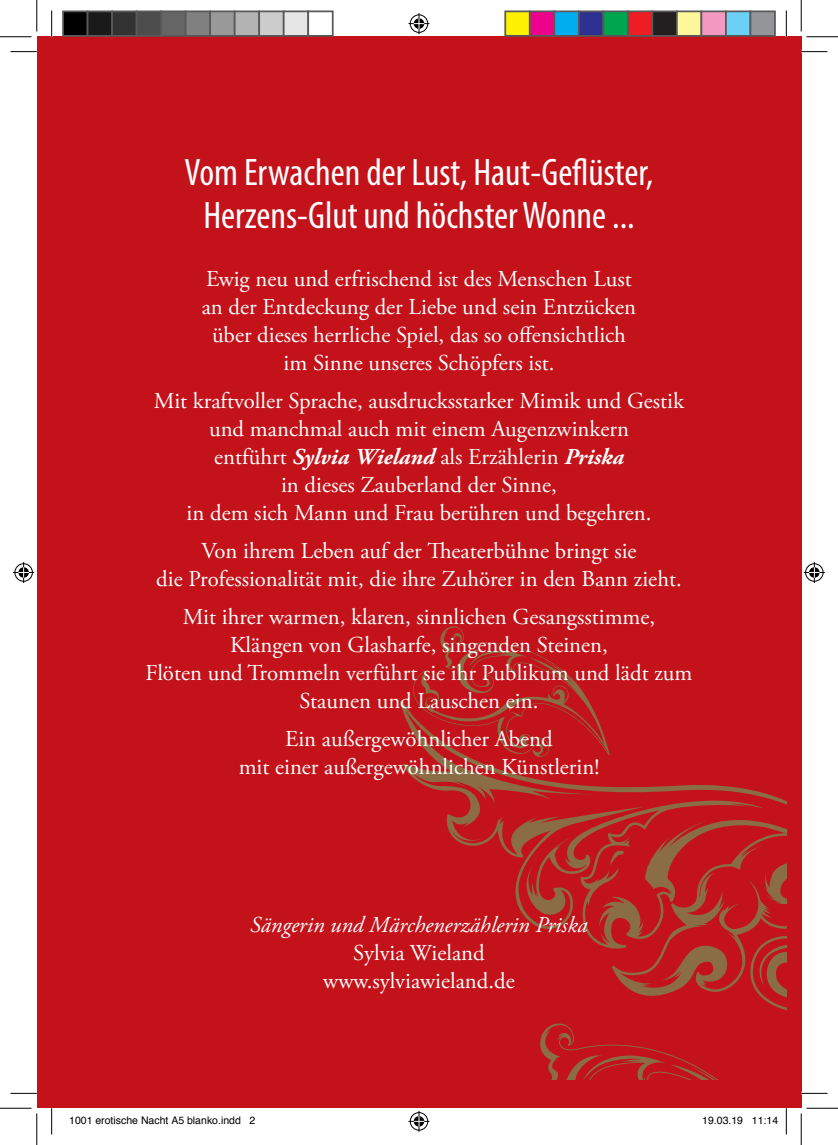
<style>
.page{position:relative;width:838px;height:1145px;background:#fff}
.page>*{position:absolute;margin:0;border:0;box-sizing:border-box;transform-origin:0 0}
.t1{font:condensed 38.5px/43.8px "Myriad Pro";color:#fff;text-align:center}
.t2{font:22.75px/28px "Adobe Garamond Pro";color:#fff;text-align:center}
.t3{font:italic 22.75px "Adobe Garamond Pro";color:#fff}
.t4{font:10.5px "Helvetica";color:#000}
.s1{font-weight:700;font-style:italic}
</style>
<div class="page">
<div style="left:37px;top:37px;width:764px;height:1071px;background:#c4121a"></div>
<svg style="left:400px;top:626px;width:386px;height:454px"></svg>
<svg style="left:609px;top:850px;width:16px;height:16px"></svg>
<svg style="left:10px;top:51px;width:27px;height:1px"></svg>
<svg style="left:801px;top:51px;width:26px;height:1px"></svg>
<svg style="left:10px;top:1093px;width:27px;height:1px"></svg>
<svg style="left:801px;top:1093px;width:26px;height:1px"></svg>
<svg style="left:51px;top:10px;width:1px;height:27px"></svg>
<svg style="left:51px;top:1108px;width:1px;height:26px"></svg>
<svg style="left:786px;top:10px;width:1px;height:27px"></svg>
<svg style="left:786px;top:1108px;width:1px;height:26px"></svg>
<hr style="left:0;top:36px;width:32px;height:1px;background:#000">
<hr style="left:806px;top:36px;width:31px;height:1px;background:#000">
<hr style="left:0;top:1108px;width:32px;height:1px;background:#000">
<hr style="left:806px;top:1108px;width:31px;height:1px;background:#000">
<hr style="left:36px;top:0;width:1px;height:31px;background:#000">
<hr style="left:36px;top:1113px;width:1px;height:32px;background:#000">
<hr style="left:800px;top:0;width:1px;height:31px;background:#000">
<hr style="left:800px;top:1113px;width:1px;height:32px;background:#000">
<svg style="left:408px;top:13px;width:21px;height:21px"></svg>
<svg style="left:408px;top:1111px;width:21px;height:21px"></svg>
<svg style="left:13px;top:562px;width:21px;height:21px"></svg>
<svg style="left:803px;top:562px;width:21px;height:21px"></svg>
<div style="left:63px;top:11px;width:25px;height:25px;background:#000"></div>
<div style="left:62px;top:10px;width:26px;height:27px;border:2px solid #595959"></div>
<div style="left:88px;top:11px;width:24px;height:25px;background:#1a1a1a"></div>
<div style="left:87px;top:10px;width:26px;height:27px;border:2px solid #595959"></div>
<div style="left:112px;top:11px;width:25px;height:25px;background:#333"></div>
<div style="left:111px;top:10px;width:26px;height:27px;border:2px solid #595959"></div>
<div style="left:137px;top:11px;width:24px;height:25px;background:#4d4d4d"></div>
<div style="left:136px;top:10px;width:26px;height:27px;border:2px solid #595959"></div>
<div style="left:161px;top:11px;width:25px;height:25px;background:#666"></div>
<div style="left:160px;top:10px;width:26px;height:27px;border:2px solid #595959"></div>
<div style="left:186px;top:11px;width:24px;height:25px;background:#808080"></div>
<div style="left:185px;top:10px;width:26px;height:27px;border:2px solid #595959"></div>
<div style="left:210px;top:11px;width:25px;height:25px;background:#999"></div>
<div style="left:209px;top:10px;width:26px;height:27px;border:2px solid #595959"></div>
<div style="left:235px;top:11px;width:24px;height:25px;background:#b3b3b3"></div>
<div style="left:234px;top:10px;width:26px;height:27px;border:2px solid #595959"></div>
<div style="left:259px;top:11px;width:25px;height:25px;background:#ccc"></div>
<div style="left:258px;top:10px;width:26px;height:27px;border:2px solid #595959"></div>
<div style="left:284px;top:11px;width:24px;height:25px;background:#e6e6e6"></div>
<div style="left:283px;top:10px;width:26px;height:27px;border:2px solid #595959"></div>
<div style="left:307px;top:10px;width:26px;height:27px;border:2px solid #595959"></div>
<div style="left:505px;top:11px;width:24px;height:25px;background:#fff101"></div>
<div style="left:504px;top:10px;width:26px;height:27px;border:2px solid #595959"></div>
<div style="left:529px;top:11px;width:25px;height:25px;background:#ed028c"></div>
<div style="left:529px;top:10px;width:26px;height:27px;border:2px solid #595959"></div>
<div style="left:554px;top:11px;width:24px;height:25px;background:#00aeef"></div>
<div style="left:553px;top:10px;width:26px;height:27px;border:2px solid #595959"></div>
<div style="left:578px;top:11px;width:25px;height:25px;background:#2e3092"></div>
<div style="left:578px;top:10px;width:26px;height:27px;border:2px solid #595959"></div>
<div style="left:603px;top:11px;width:24px;height:25px;background:#00a54f"></div>
<div style="left:602px;top:10px;width:26px;height:27px;border:2px solid #595959"></div>
<div style="left:627px;top:11px;width:25px;height:25px;background:#ee1d23"></div>
<div style="left:627px;top:10px;width:26px;height:27px;border:2px solid #595959"></div>
<div style="left:652px;top:11px;width:24px;height:25px;background:#231f20"></div>
<div style="left:651px;top:10px;width:26px;height:27px;border:2px solid #595959"></div>
<div style="left:676px;top:11px;width:25px;height:25px;background:#fff79a"></div>
<div style="left:676px;top:10px;width:26px;height:27px;border:2px solid #595959"></div>
<div style="left:701px;top:11px;width:24px;height:25px;background:#f499c2"></div>
<div style="left:700px;top:10px;width:26px;height:27px;border:2px solid #595959"></div>
<div style="left:725px;top:11px;width:25px;height:25px;background:#6bcff6"></div>
<div style="left:725px;top:10px;width:26px;height:27px;border:2px solid #595959"></div>
<div style="left:750px;top:11px;width:24px;height:25px;background:#939598"></div>
<div style="left:749px;top:10px;width:26px;height:27px;border:2px solid #595959"></div>
<h1 class="t1" style="left:185px;top:150px;width:470px">Vom Erwachen der Lust, Haut-Geflüster,<br>Herzens-Glut und höchster Wonne ...</h1>
<p class="t2" style="left:202px;top:266px;width:436px">Ewig neu und erfrischend ist des Menschen Lust an der Entdeckung der Liebe und sein Entzücken über dieses herrliche Spiel, das so offensichtlich im Sinne unseres Schöpfers ist.</p>
<p class="t2" style="left:154px;top:388px;width:531px">Mit kraftvoller Sprache, ausdrucksstarker Mimik und Gestik und manchmal auch mit einem Augenzwinkern<br>entführt <span class="s1">Sylvia Wieland</span> als Erzählerin <span class="s1">Priska<br></span>in dieses Zauberland der Sinne,<br>in dem sich Mann und Frau berühren und begehren.</p>
<p class="t2" style="left:156px;top:538px;width:527px">Von ihrem Leben auf der Theaterbühne bringt sie<br>die Professionalität mit, die ihre Zuhörer in den Bann zieht.</p>
<p class="t2" style="left:145px;top:604px;width:548px">Mit ihrer warmen, klaren, sinnlichen Gesangsstimme, Klängen von Glasharfe, singenden Steinen,<br>Flöten und Trommeln verführt sie ihr Publikum und lädt zum Staunen und Lauschen ein.</p>
<p class="t2" style="left:239px;top:726px;width:362px">Ein außergewöhnlicher Abend<br>mit einer außergewöhnlichen Künstlerin!</p>
<p class="t3" style="left:250px;top:911px;width:339px">Sängerin und Märchenerzählerin Priska</p>
<p class="t2" style="left:323px;top:940px;width:193px">Sylvia Wieland www.sylviawieland.de</p>
<p class="t4" style="left:69px;top:1112px;width:188px">1001 erotische Nacht A5 blanko.indd 2</p>
<p class="t4" style="left:702px;top:1112px;width:77px">19.03.19 11:14</p>
</div>
